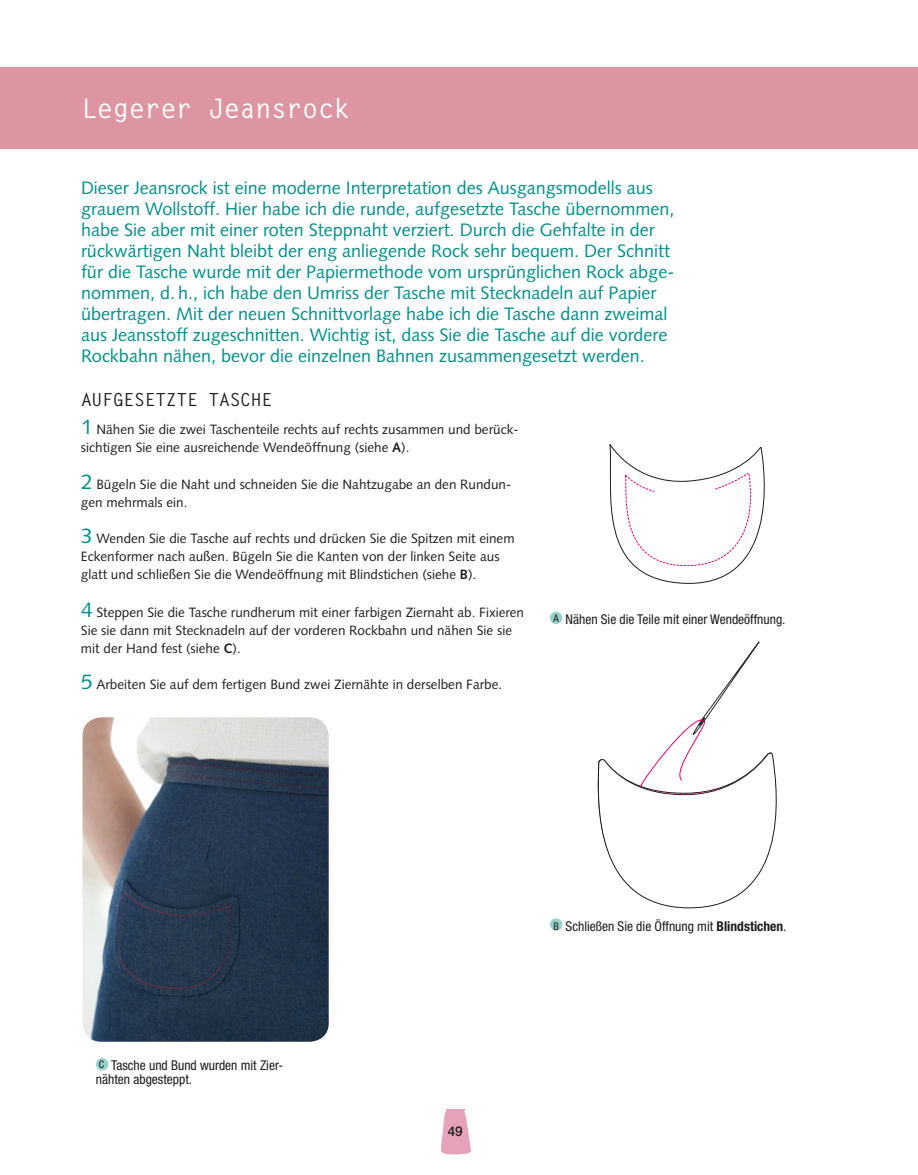
<style>
.page{position:relative;width:918px;height:1175px;background:#fff}
.page>*{position:absolute;margin:0;border:0;box-sizing:border-box;transform-origin:0 0}
.t1{font:700 27px "Letter Gothic Std";letter-spacing:-.02em;color:#fff}
.t2{font:18px/21px "Syntax";color:#008f8b}
.t3{font:700 18px "Letter Gothic Std";letter-spacing:-.01em;color:#1d1d1b}
.t4{font:13.5px/18px "Syntax";color:#1d1d1b}
.t5{font:condensed 13.5px/13.5px "Helvetica Neue";color:#1d1d1b}
.t6{font:500 13.5px "Helvetica Neue";color:#1d1d1b}
.s1{font-size:21px;color:#008f8b}
.s2{font-weight:700}
.s3{font-size:10.5px}
</style>
<div class="page">
<svg style="left:441px;top:1109px;width:30px;height:45px"></svg>
<div style="left:0;top:68px;width:918px;height:80px;background:#de95a2"></div>
<svg style="left:609px;top:444px;width:156px;height:140px"></svg>
<svg style="left:597px;top:641px;width:180px;height:268px"></svg>
<img style="left:82px;top:717px;width:247px;height:324px">
<div style="left:550px;top:611px;width:12px;height:13px;background:#98d1cb;border-radius:50%"></div>
<div style="left:550px;top:918px;width:12px;height:12px;background:#98d1cb;border-radius:50%"></div>
<div style="left:96px;top:1058px;width:12px;height:12px;background:#98d1cb;border-radius:50%"></div>
<h1 class="t1" style="left:81px;top:91px;width:270px">Legerer Jeansrock</h1>
<p class="t2" style="left:81px;top:177px;width:595px">Dieser Jeansrock ist eine moderne Interpretation des Ausgangsmodells aus grauem Wollstoff. Hier habe ich die runde, aufgesetzte Tasche übernommen, habe Sie aber mit einer roten Steppnaht verziert. Durch die Gehfalte in der rückwärtigen Naht bleibt der eng anliegende Rock sehr bequem. Der Schnitt für die Tasche wurde mit der Papiermethode vom ursprünglichen Rock abge&shy;nommen, d. h., ich habe den Umriss der Tasche mit Stecknadeln auf Papier übertragen. Mit der neuen Schnittvorlage habe ich die Tasche dann zweimal aus Jeansstoff zugeschnitten. Wichtig ist, dass Sie die Tasche auf die vordere Rockbahn nähen, bevor die einzelnen Bahnen zusammengesetzt werden.</p>
<h2 class="t3" style="left:81px;top:389px;width:193px">AUFGESETZTE TASCHE</h2>
<p class="t4" style="left:81px;top:420px;width:439px"><span class="s1">1</span> Nähen Sie die zwei Taschenteile rechts auf rechts zusammen und berück&shy;sichtigen Sie eine ausreichende Wendeöffnung (siehe <span class="s2">A</span>).</p>
<p class="t4" style="left:81px;top:476px;width:432px"><span class="s1">2</span> Bügeln Sie die Naht und schneiden Sie die Nahtzugabe an den Rundun&shy;gen mehrmals ein.</p>
<p class="t4" style="left:81px;top:530px;width:435px"><span class="s1">3</span> Wenden Sie die Tasche auf rechts und drücken Sie die Spitzen mit einem<br>Eckenformer nach außen. Bügeln Sie die Kanten von der linken Seite aus glatt und schließen Sie die Wendeöffnung mit Blindstichen (siehe <span class="s2">B</span>).</p>
<p class="t4" style="left:81px;top:603px;width:445px"><span class="s1">4</span> Steppen Sie die Tasche rundherum mit einer farbigen Ziernaht ab. Fixieren<br>Sie sie dann mit Stecknadeln auf der vorderen Rockbahn und nähen Sie sie mit der Hand fest (siehe <span class="s2">C</span>).</p>
<p class="t4" style="left:81px;top:675px;width:423px"><span class="s1">5</span> Arbeiten Sie auf dem fertigen Bund zwei Ziernähte in derselben Farbe.</p>
<p class="t5" style="left:554px;top:612px;width:233px"><span class="s3">A</span> Nähen Sie die Teile mit einer Wendeöffnung.</p>
<p class="t5" style="left:96px;top:1058px;width:189px"><sup>C</sup> Tasche und Bund wurden mit Zier&shy;nähten abgesteppt.</p>
<p class="t6" style="left:448px;top:1123px;width:17px">49</p>
<p class="t5" style="left:553px;top:919px;width:235px"><span class="s3">B</span> Schließen Sie die Öffnung mit <span class="s2">Blindstichen</span>.</p>
</div>
